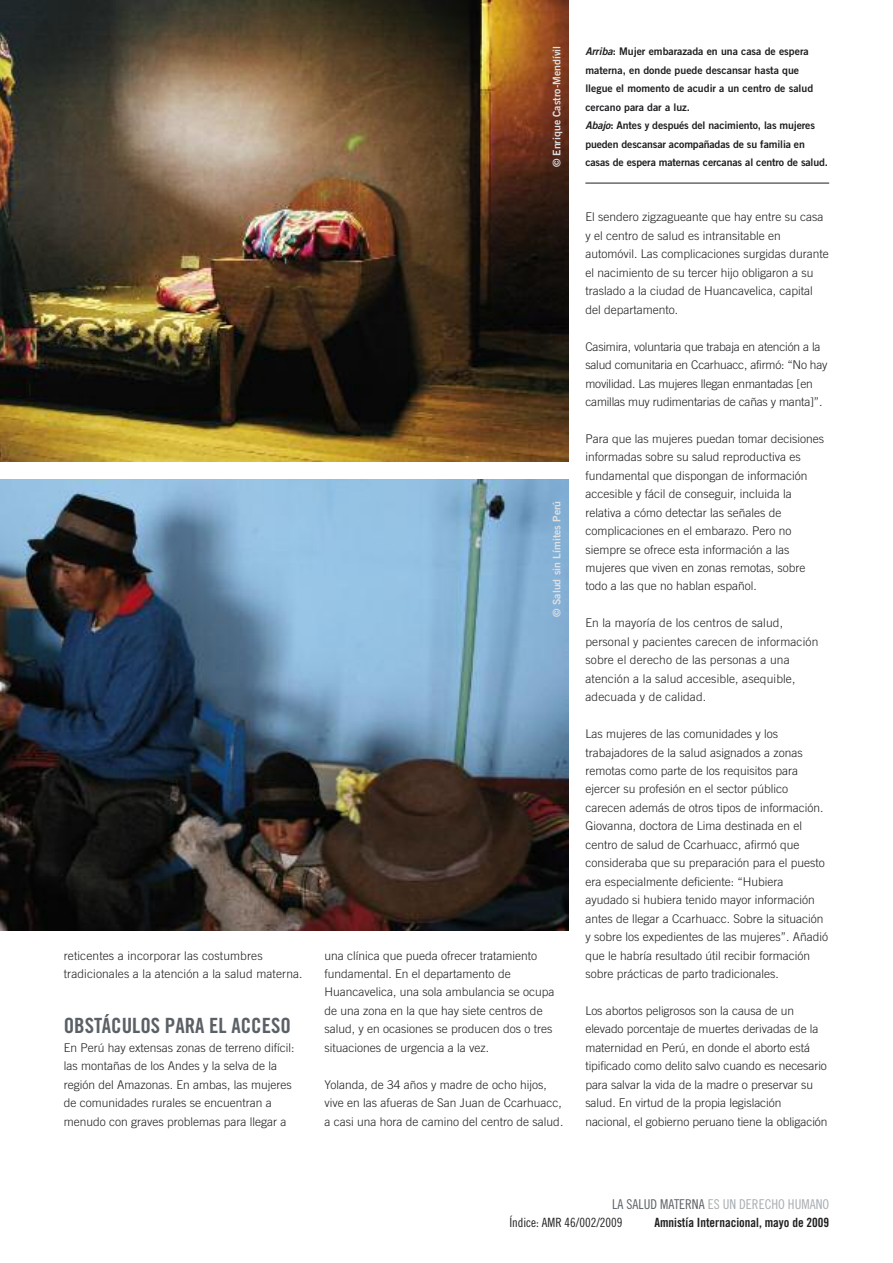
<style>
.page{position:relative;width:893px;height:1263px;background:#fff}
.page>*{position:absolute;margin:0;border:0;box-sizing:border-box;transform-origin:0 0}
.t1{font:21px "Amnesty Trade Gothic Bd Cn 20";color:#5a6065}
.t2{font:13.5px "Amnesty Trade Gothic Cn 18";color:#a8adb1}
.t3{font:12.75px "Amnesty Trade Gothic Bd Cn 20";color:#201e21}
.t4{font:12.75px "Amnesty Trade Gothic Cn 18";color:#201e21}
.t5{font:300 12px/18.5px "Amnesty Trade Gothic";color:#201e21}
.t6{font:10.5px/18.5px "Amnesty Trade Gothic Bd 2";letter-spacing:-.005em;color:#201e21}
.t7{font:10.5px "Amnesty Trade Gothic Bd 2";color:#dee0e3}
.s1{font-family:"Amnesty Trade Gothic Bd 2 Obl"}
.s2{color:#5a6065}
</style>
<div class="page">
<hr style="left:585px;top:183px;width:244px;height:1px;background:#201e21">
<img style="left:0;top:0;width:568px;height:461px">
<img style="left:0;top:480px;width:568px;height:451px">
<p class="t5" style="left:64px;top:946px;width:240px">reticentes a incorporar las costumbres tradicionales a la atención a la salud materna.</p>
<h1 class="t1" style="left:64px;top:1013px;width:229px">OBSTÁCULOS PARA EL ACCESO</h1>
<p class="t5" style="left:64px;top:1038px;width:232px">En Perú hay extensas zonas de terreno difícil: las montañas de los Andes y la selva de la región del Amazonas. En ambas, las mujeres de comunidades rurales se encuentran a menudo con graves problemas para llegar a</p>
<p class="t7" style="left:550px;top:167px;width:123px;rotate:-90deg">© Enrique Castro-Mendívil</p>
<p class="t7" style="left:550px;top:616px;width:117px;rotate:-90deg">© Salud sin Límites Perú</p>
<p class="t5" style="left:325px;top:946px;width:232px">una clínica que pueda ofrecer tratamiento fundamental. En el departamento de Huancavelica, una sola ambulancia se ocupa de una zona en la que hay siete centros de salud, y en ocasiones se producen dos o tres situaciones de urgencia a la vez.</p>
<p class="t5" style="left:325px;top:1075px;width:240px">Yolanda, de 34 años y madre de ocho hijos, vive en las afueras de San Juan de Ccarhuacc, a casi una hora de camino del centro de salud.</p>
<p class="t6" style="left:585px;top:42px;width:231px"><span class="s1">Arriba</span>: Mujer embarazada en una casa de espera materna, en donde puede descansar hasta que llegue el momento de acudir a un centro de salud cercano para dar a luz.<br><span class="s1">Abajo</span>: Antes y después del nacimiento, las mujeres pueden descansar acompañadas de su familia en</p>
<p class="t6" style="left:585px;top:153px;width:244px">casas de espera maternas cercanas al centro de salud.</p>
<p class="t5" style="left:585px;top:208px;width:245px">El sendero zigzagueante que hay entre su casa y el centro de salud es intransitable en automóvil. Las complicaciones surgidas durante el nacimiento de su tercer hijo obligaron a su traslado a la ciudad de Huancavelica, capital del departamento.</p>
<p class="t5" style="left:585px;top:337px;width:244px">Casimira, voluntaria que trabaja en atención a la salud comunitaria en Ccarhuacc, afirmó: “No hay movilidad. Las mujeres llegan enmantadas [en camillas muy rudimentarias de cañas y manta]”.</p>
<p class="t5" style="left:585px;top:429px;width:240px">Para que las mujeres puedan tomar decisiones informadas sobre su salud reproductiva es fundamental que dispongan de información accesible y fácil de conseguir, incluida la relativa a cómo detectar las señales de complicaciones en el embarazo. Pero no siempre se ofrece esta información a las mujeres que viven en zonas remotas, sobre todo a las que no hablan español.</p>
<p class="t5" style="left:585px;top:614px;width:234px">En la mayoría de los centros de salud, personal y pacientes carecen de información sobre el derecho de las personas a una atención a la salud accesible, asequible, adecuada y de calidad.</p>
<p class="t5" style="left:585px;top:724px;width:244px">Las mujeres de las comunidades y los trabajadores de la salud asignados a zonas remotas como parte de los requisitos para ejercer su profesión en el sector público carecen además de otros tipos de información.<br>Giovanna, doctora de Lima destinada en el centro de salud de Ccarhuacc, afirmó que consideraba que su preparación para el puesto era especialmente deficiente: “Hubiera ayudado si hubiera tenido mayor información antes de llegar a Ccarhuacc. Sobre la situación y sobre los expedientes de las mujeres”. Añadió que le habría resultado útil recibir formación sobre prácticas de parto tradicionales.</p>
<p class="t5" style="left:585px;top:1001px;width:244px">Los abortos peligrosos son la causa de un elevado porcentaje de muertes derivadas de la maternidad en Perú, en donde el aborto está tipificado como delito salvo cuando es necesario para salvar la vida de la madre o preservar su salud. En virtud de la propia legislación nacional, el gobierno peruano tiene la obligación</p>
<p class="t2" style="left:612px;top:1196px;width:218px"><span class="s2">LA SALUD MATERNA</span> ES UN DERECHO HUMANO</p>
<p class="t4" style="left:509px;top:1215px;width:115px">Índice: AMR 46/002/2009</p>
<p class="t3" style="left:654px;top:1215px;width:176px">Amnistía Internacional, mayo de 2009</p>
</div>
